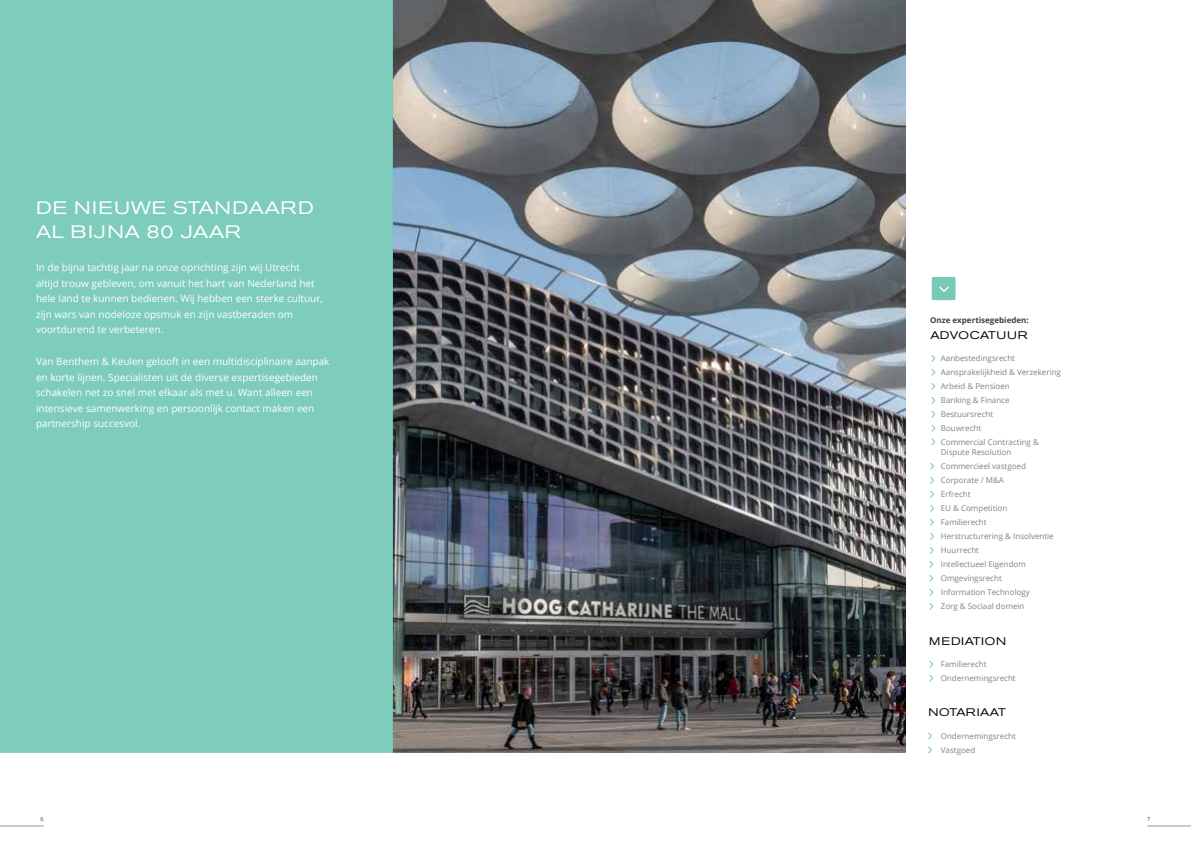
<style>
.page{position:relative;width:1191px;height:842px;background:#fff}
.page>*{position:absolute;margin:0;border:0;box-sizing:border-box;transform-origin:0 0}
.t1{font:expanded 18px/24px "Akzidenz Grotesk Std";letter-spacing:.04em;color:#fff}
.t2{font:expanded 11px "Akzidenz Grotesk Std";letter-spacing:.04em;color:#000}
.t3{font:expanded 11px "Akzidenz Grotesk Std";letter-spacing:.06em;color:#000}
.t4{font:10px/15.5px "Open Sans";color:#fff}
.t5{font:8px/14px "Open Sans";color:#808285}
.t6{font:700 8px "Open Sans";color:#414042}
.t7{font:5.6px "Open Sans";color:#414042}
</style>
<div class="page">
<img style="left:393px;top:0;width:512px;height:753px">
<div style="left:0;top:0;width:393px;height:753px;background:#7eccbb"></div>
<hr style="left:1147px;top:826px;width:44px;height:1px;background:#939598">
<div style="left:931px;top:277px;width:24px;height:23px;background:#78cab8"></div>
<svg style="left:939px;top:286px;width:10px;height:6px"></svg>
<hr style="left:0;top:826px;width:44px;height:1px;background:#939598">
<svg style="left:931px;top:355px;width:4px;height:7px"></svg>
<svg style="left:931px;top:369px;width:4px;height:7px"></svg>
<svg style="left:931px;top:383px;width:4px;height:7px"></svg>
<svg style="left:931px;top:397px;width:4px;height:7px"></svg>
<svg style="left:931px;top:411px;width:4px;height:7px"></svg>
<svg style="left:931px;top:425px;width:4px;height:7px"></svg>
<svg style="left:931px;top:438px;width:4px;height:7px"></svg>
<svg style="left:929px;top:575px;width:4px;height:7px"></svg>
<svg style="left:930px;top:533px;width:4px;height:7px"></svg>
<svg style="left:929px;top:589px;width:4px;height:7px"></svg>
<svg style="left:930px;top:547px;width:3px;height:7px"></svg>
<svg style="left:929px;top:603px;width:4px;height:7px"></svg>
<svg style="left:929px;top:561px;width:4px;height:7px"></svg>
<svg style="left:930px;top:519px;width:3px;height:7px"></svg>
<svg style="left:930px;top:463px;width:4px;height:7px"></svg>
<svg style="left:930px;top:477px;width:4px;height:7px"></svg>
<svg style="left:930px;top:491px;width:4px;height:7px"></svg>
<svg style="left:930px;top:505px;width:4px;height:7px"></svg>
<svg style="left:928px;top:732px;width:4px;height:7px"></svg>
<svg style="left:928px;top:746px;width:4px;height:7px"></svg>
<svg style="left:929px;top:661px;width:4px;height:7px"></svg>
<svg style="left:929px;top:675px;width:4px;height:7px"></svg>
<h1 class="t1" style="left:36px;top:196px;width:279px">DE NIEUWE STANDAARD<br>AL BIJNA 80 JAAR</h1>
<p class="t4" style="left:36px;top:260px;width:288px">In de bijna tachtig jaar na onze oprichting zijn wij Utrecht altijd trouw gebleven, om vanuit het hart van Nederland het hele land te kunnen bedienen. Wij hebben een sterke cultuur, zijn wars van nodeloze opsmuk en zijn vastberaden om voortdurend te verbeteren.</p>
<p class="t4" style="left:36px;top:353px;width:295px">Van Benthem &amp; Keulen gelooft in een multidisciplinaire aanpak en korte lijnen. Specialisten uit de diverse expertisegebieden schakelen net zo snel met elkaar als met u. Want alleen een intensieve samenwerking en persoonlijk contact maken een partnership succesvol.</p>
<p class="t6" style="left:930px;top:314px;width:100px">Onze expertisegebieden:</p>
<p class="t5" style="left:940px;top:351px;width:122px">Aanbestedingsrecht<br>Aansprakelijkheid &amp; Verzekering<br>Arbeid &amp; Pensioen<br>Banking &amp; Finance<br>Bestuursrecht<br>Bouwrecht<br>Commercial Contracting &amp;</p>
<p class="t5" style="left:940px;top:445px;width:114px">Dispute Resolution<br>Commercieel vastgoed<br>Corporate / M&amp;A<br>Erfrecht<br>EU &amp; Competition<br>Familierecht<br>Herstructurering &amp; Insolventie<br>Huurrecht<br>Intellectueel Eigendom<br>Omgevingsrecht<br>Information Technology<br>Zorg &amp; Sociaal domein</p>
<p class="t2" style="left:930px;top:329px;width:99px">ADVOCATUUR</p>
<p class="t3" style="left:929px;top:635px;width:78px">MEDIATION</p>
<p class="t5" style="left:940px;top:657px;width:77px">Familierecht<br>Ondernemingsrecht</p>
<p class="t2" style="left:928px;top:705px;width:79px">NOTARIAAT</p>
<p class="t5" style="left:940px;top:728px;width:77px">Ondernemingsrecht<br>Vastgoed</p>
<p class="t7" style="left:40px;top:815px;width:5px">6</p>
<p class="t7" style="left:1147px;top:815px;width:5px">7</p>
</div>
